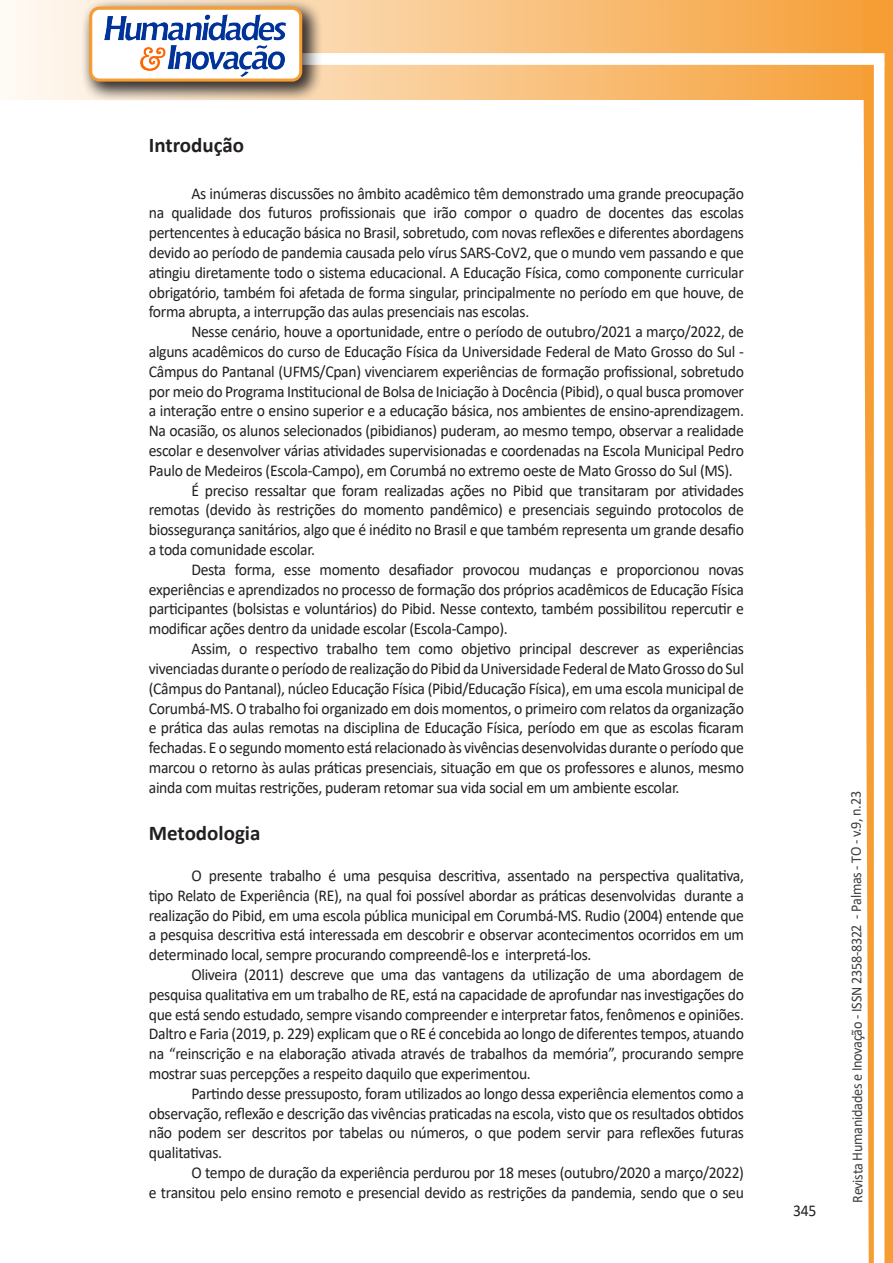
<style>
.page{position:relative;width:893px;height:1263px;background:#fff}
.page>*{position:absolute;margin:0;border:0;box-sizing:border-box;transform-origin:0 0}
.Titulo_2{font:700 21px "Calibri";color:#231f20}
.texto{font:16.5px/19.8px "Calibri";letter-spacing:-.02em;color:#231f20;text-align:justify;scale:.95 1}
.t1{font:15px "Calibri";letter-spacing:-.025em;color:#3e3e3f;scale:.95 1}
</style>
<div class="page">
<svg style="left:5px;top:0;width:858px;height:100px;background:#f9c484"></svg>
<div style="left:302px;top:53px;width:582px;height:12px;background:#fff;border:2px solid #fff"></div>
<svg style="left:863px;top:0;width:30px;height:1263px"></svg>
<div style="left:81px;top:0;width:241px;height:102px;background:#231f20;opacity:.75"></div>
<div style="left:91px;top:8px;width:210px;height:72px;background:#fff;border-radius:9px"></div>
<img style="left:104px;top:14px;width:181px;height:62px">
<div style="left:89px;top:7px;width:213px;height:75px;border:3px solid #f69e34;border-radius:9px"></div>
<p class="Titulo_2" style="left:149px;top:130px;width:97px">Introdução</p>
<p class="texto" style="left:149px;top:183px;width:628px;text-indent:43px">As inúmeras discussões no âmbito acadêmico têm demonstrado uma grande preocupação na qualidade dos futuros profissionais que irão compor o quadro de docentes das escolas pertencentes à educação básica no Brasil, sobretudo, com novas reflexões e diferentes abordagens devido ao período de pandemia causada pelo vírus SARS-CoV2, que o mundo vem passando e que atingiu diretamente todo o sistema educacional. A Educação Física, como componente curricular obrigatório, também foi afetada de forma singular, principalmente no período em que houve, de forma abrupta, a interrupção das aulas presenciais nas escolas.</p>
<p class="texto" style="left:149px;top:321px;width:628px;text-indent:43px">Nesse cenário, houve a oportunidade, entre o período de outubro/2021 a março/2022, de alguns acadêmicos do curso de Educação Física da Universidade Federal de Mato Grosso do Sul - Câmpus do Pantanal (UFMS/Cpan) vivenciarem experiências de formação profissional, sobretudo por meio do Programa Institucional de Bolsa de Iniciação à Docência (Pibid), o qual busca promover a interação entre o ensino superior e a educação básica, nos ambientes de ensino-aprendizagem.<br>Na ocasião, os alunos selecionados (pibidianos) puderam, ao mesmo tempo, observar a realidade escolar e desenvolver várias atividades supervisionadas e coordenadas na Escola Municipal Pedro Paulo de Medeiros (Escola-Campo), em Corumbá no extremo oeste de Mato Grosso do Sul (MS).</p>
<p class="texto" style="left:149px;top:480px;width:628px;text-indent:43px">É preciso ressaltar que foram realizadas ações no Pibid que transitaram por atividades remotas (devido às restrições do momento pandêmico) e presenciais seguindo protocolos de biossegurança sanitários, algo que é inédito no Brasil e que também representa um grande desafio a toda comunidade escolar.</p>
<p class="texto" style="left:149px;top:559px;width:628px;text-indent:43px">Desta forma, esse momento desafiador provocou mudanças e proporcionou novas experiências e aprendizados no processo de formação dos próprios acadêmicos de Educação Física participantes (bolsistas e voluntários) do Pibid. Nesse contexto, também possibilitou repercutir e modificar ações dentro da unidade escolar (Escola-Campo).</p>
<p class="texto" style="left:149px;top:638px;width:628px;text-indent:43px">Assim, o respectivo trabalho tem como objetivo principal descrever as experiências vivenciadas durante o período de realização do Pibid da Universidade Federal de Mato Grosso do Sul (Câmpus do Pantanal), núcleo Educação Física (Pibid/Educação Física), em uma escola municipal de Corumbá-MS. O trabalho foi organizado em dois momentos, o primeiro com relatos da organização e prática das aulas remotas na disciplina de Educação Física, período em que as escolas ficaram fechadas. E o segundo momento está relacionado às vivências desenvolvidas durante o período que marcou o retorno às aulas práticas presenciais, situação em que os professores e alunos, mesmo ainda com muitas restrições, puderam retomar sua vida social em um ambiente escolar.</p>
<p class="Titulo_2" style="left:149px;top:818px;width:113px">Metodologia</p>
<p class="texto" style="left:149px;top:865px;width:628px;text-indent:43px">O presente trabalho é uma pesquisa descritiva, assentado na perspectiva qualitativa, tipo Relato de Experiência (RE), na qual foi possível abordar as práticas desenvolvidas durante a realização do Pibid, em uma escola pública municipal em Corumbá-MS. Rudio (2004) entende que a pesquisa descritiva está interessada em descobrir e observar acontecimentos ocorridos em um determinado local, sempre procurando compreendê-los e interpretá-los.</p>
<p class="texto" style="left:149px;top:964px;width:628px;text-indent:43px">Oliveira (2011) descreve que uma das vantagens da utilização de uma abordagem de pesquisa qualitativa em um trabalho de RE, está na capacidade de aprofundar nas investigações do que está sendo estudado, sempre visando compreender e interpretar fatos, fenômenos e opiniões.<br>Daltro e Faria (2019, p. 229) explicam que o RE é concebida ao longo de diferentes tempos, atuando na “reinscrição e na elaboração ativada através de trabalhos da memória”, procurando sempre mostrar suas percepções a respeito daquilo que experimentou.</p>
<p class="texto" style="left:149px;top:1083px;width:628px;text-indent:43px">Partindo desse pressuposto, foram utilizados ao longo dessa experiência elementos como a observação, reflexão e descrição das vivências praticadas na escola, visto que os resultados obtidos não podem ser descritos por tabelas ou números, o que podem servir para reflexões futuras qualitativas.</p>
<p class="texto" style="left:149px;top:1162px;width:628px;text-align:right">O tempo de duração da experiência perdurou por 18 meses (outubro/2020 a março/2022)<br>e transitou pelo ensino remoto e presencial devido as restrições da pandemia, sendo que o seu</p>
<p class="texto" style="left:793px;top:1200px;width:26px">345</p>
<p class="t1" style="left:846px;top:1203px;width:435px;rotate:-90deg">Revista Humanidades e Inovação - ISSN 2358-8322 - Palmas - TO - v.9, n.23</p>
</div>
